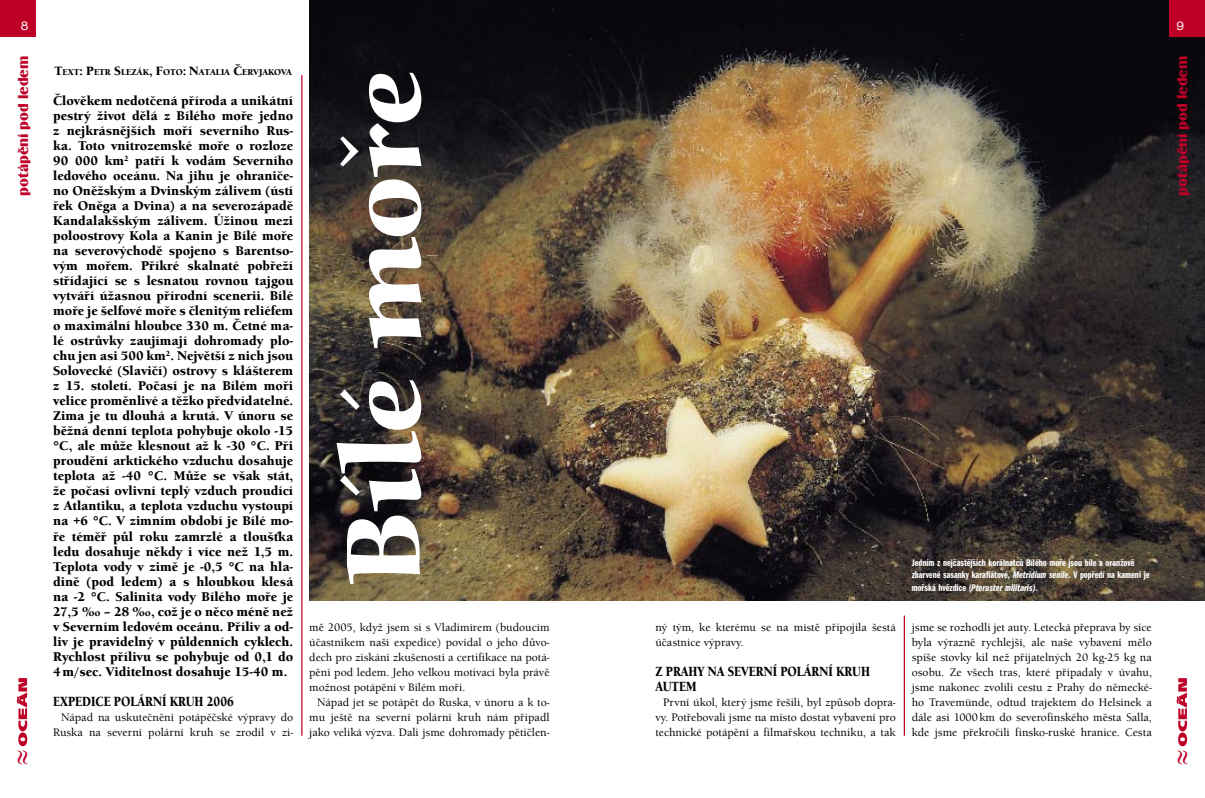
<style>
.page{position:relative;width:1205px;height:798px;background:#fff}
.page>*{position:absolute;margin:0;border:0;box-sizing:border-box;transform-origin:0 0}
.Normální{font:700 108.75px "URW Alcuin TEE Extr";color:#fff}
.t1{font:15px "Binner DEE";color:#be0027}
.nadpis_text{font:13.75px/15px "Berkeley Old Sty Itc TEE Blac";color:#000;scale:.85 1}
.uvodni_text_mini{font:13.12px/15px "Berkeley Old Sty Itc TEE Blac";color:#000;text-align:justify}
.t2{font:500 12.5px "American Typ Itc DEE";color:#fff}
.Normální-2{font:500 11.25px/15px "Berkeley Old Sty Itc TEE";color:#000;text-align:justify}
.popis_obr{font:10px/12.5px "Franklin Got Itc TEE Demi Comp";color:#fff}
.napsal_a_vyfo{font:8.75px "Berkeley Old Sty Itc TEE Blac";color:#000}
.s1{font-size:12.5px}
.s2{font-family:"Franklin Got Itc TEE Demi Comp Ital"}
</style>
<div class="page">
<img style="left:309px;top:0;width:896px;height:600px">
<div style="left:0;top:0;width:35px;height:37px;background:#be0027"></div>
<div style="left:1169px;top:0;width:36px;height:37px;background:#be0027"></div>
<hr style="left:301px;top:75px;width:1px;height:660px;background:#be0027">
<hr style="left:904px;top:615px;width:1px;height:120px;background:#be0027">
<svg style="left:17px;top:678px;width:10px;height:69px"></svg>
<svg style="left:1176px;top:678px;width:11px;height:69px"></svg>
<p class="t2" style="left:21px;top:19px;width:9px">8</p>
<p class="t2" style="left:1176px;top:19px;width:9px">9</p>
<p class="t1" style="left:15px;top:196px;width:141px;rotate:-90deg">potápění pod ledem</p>
<p class="t1" style="left:1173px;top:196px;width:141px;rotate:-90deg">potápění pod ledem</p>
<p class="napsal_a_vyfo" style="left:54px;top:67px;width:239px"><span class="s1">T</span>EXT<span class="s1">: P</span>ETR <span class="s1">S</span>LEZÁK<span class="s1">, F</span>OTO<span class="s1">: N</span>ATALIA <span class="s1">Č</span>ERVJAKOVA</p>
<p class="Normální" style="left:319px;top:584px;width:516px;rotate:-90deg">Bílé moře</p>
<p class="uvodni_text_mini" style="left:53px;top:93px;width:242px">Člověkem nedotčená příroda a unikátní pestrý život dělá z Bílého moře jedno z nejkrásnějších moří severního Rus&shy;ka. Toto vnitrozemské moře o rozloze 90 000 km<sup>2</sup> patří k vodám Severního ledového oceánu. Na jihu je ohraniče&shy;no Oněžským a Dvinským zálivem (ústí řek Oněga a Dvina) a na severozápadě Kandalakšským zálivem. Úžinou mezi poloostrovy Kola a Kanin je Bílé moře na severovýchodě spojeno s Barentso&shy;vým mořem. Příkré skalnaté pobřeží střídající se s lesnatou rovnou tajgou vytváří úžasnou přírodní scenerii. Bílé moře je šelfové moře s členitým reliéfem o maximální hloubce 330 m. Četné ma&shy;lé ostrůvky zaujímají dohromady plo&shy;chu jen asi 500 km<sup>2</sup>. Největší z nich jsou Solovecké (Slavičí) ostrovy s klášterem z 15. století. Počasí je na Bílém moři velice proměnlivé a těžko předvídatelné.<br>Zima je tu dlouhá a krutá. V únoru se běžná denní teplota pohybuje okolo -15 °C, ale může klesnout až k -30 °C. Při proudění arktického vzduchu dosahuje teplota až -40 °C. Může se však stát, že počasí ovlivní teplý vzduch proudící z Atlantiku, a teplota vzduchu vystoupí na +6 °C. V zimním období je Bílé mo&shy;ře téměř půl roku zamrzlé a tloušťka ledu dosahuje někdy i více než 1,5 m.<br>Teplota vody v zimě je -0,5 °C na hla&shy;dině (pod ledem) a s hloubkou klesá na -2 °C. Salinita vody Bílého moře je 27,5 ‰ – 28 ‰, což je o něco méně než v Severním ledovém oceánu. Příliv a od&shy;liv je pravidelný v půldenních cyklech.<br>Rychlost přílivu se pohybuje od 0,1 do 4 m/sec. Viditelnost dosahuje 15-40 m.</p>
<p class="nadpis_text" style="left:53px;top:693px;width:214px">EXPEDICE POLÁRNÍ KRUH 2006</p>
<p class="Normální-2" style="left:53px;top:709px;width:242px;text-align:right">Nápad na uskutečnění potápěčské výpravy do<br>Ruska na severní polární kruh se zrodil v zi-</p>
<p class="popis_obr" style="left:912px;top:556px;width:239px">Jedním z nejčastějších korálnatců Bílého moře jsou bíle a oranžově zbarvené sasanky karafiátové, <span class="s2">Metridium senile</span>. V popředí na kameni je mořská hvězdice (<span class="s2">Pteraster militaris)</span>.</p>
<p class="Normální-2" style="left:309px;top:619px;width:242px">mě 2005, když jsem si s Vladimírem (budoucím účastníkem naší expedice) povídal o jeho důvo&shy;dech pro získání zkušeností a certifikace na potá&shy;pění pod ledem. Jeho velkou motivací byla právě možnost potápění v Bílém moři.</p>
<p class="Normální-2" style="left:309px;top:694px;width:242px;text-indent:8px">Nápad jet se potápět do Ruska, v únoru a k to&shy;mu ještě na severní polární kruh nám připadl jako veliká výzva. Dali jsme dohromady pětičlen-</p>
<p class="Normální-2" style="left:655px;top:619px;width:242px">ný tým, ke kterému se na místě připojila šestá účastnice výpravy.</p>
<p class="nadpis_text" style="left:655px;top:663px;width:254px">Z PRAHY NA SEVERNÍ POLÁRNÍ KRUH<br>AUTEM</p>
<p class="Normální-2" style="left:655px;top:694px;width:242px;text-indent:8px">První úkol, který jsme řešili, byl způsob dopra&shy;vy. Potřebovali jsme na místo dostat vybavení pro technické potápění a filmařskou techniku, a tak</p>
<p class="Normální-2" style="left:912px;top:619px;width:242px">jsme se rozhodli jet auty. Letecká přeprava by sice byla výrazně rychlejší, ale naše vybavení mělo spíše stovky kil než přijatelných 20 kg-25 kg na osobu. Ze všech tras, které připadaly v úvahu, jsme nakonec zvolili cestu z Prahy do německé&shy;ho Travemünde, odtud trajektem do Helsinek a dále asi 1000 km do severofinského města Salla, kde jsme překročili finsko-ruské hranice. Cesta</p>
</div>
